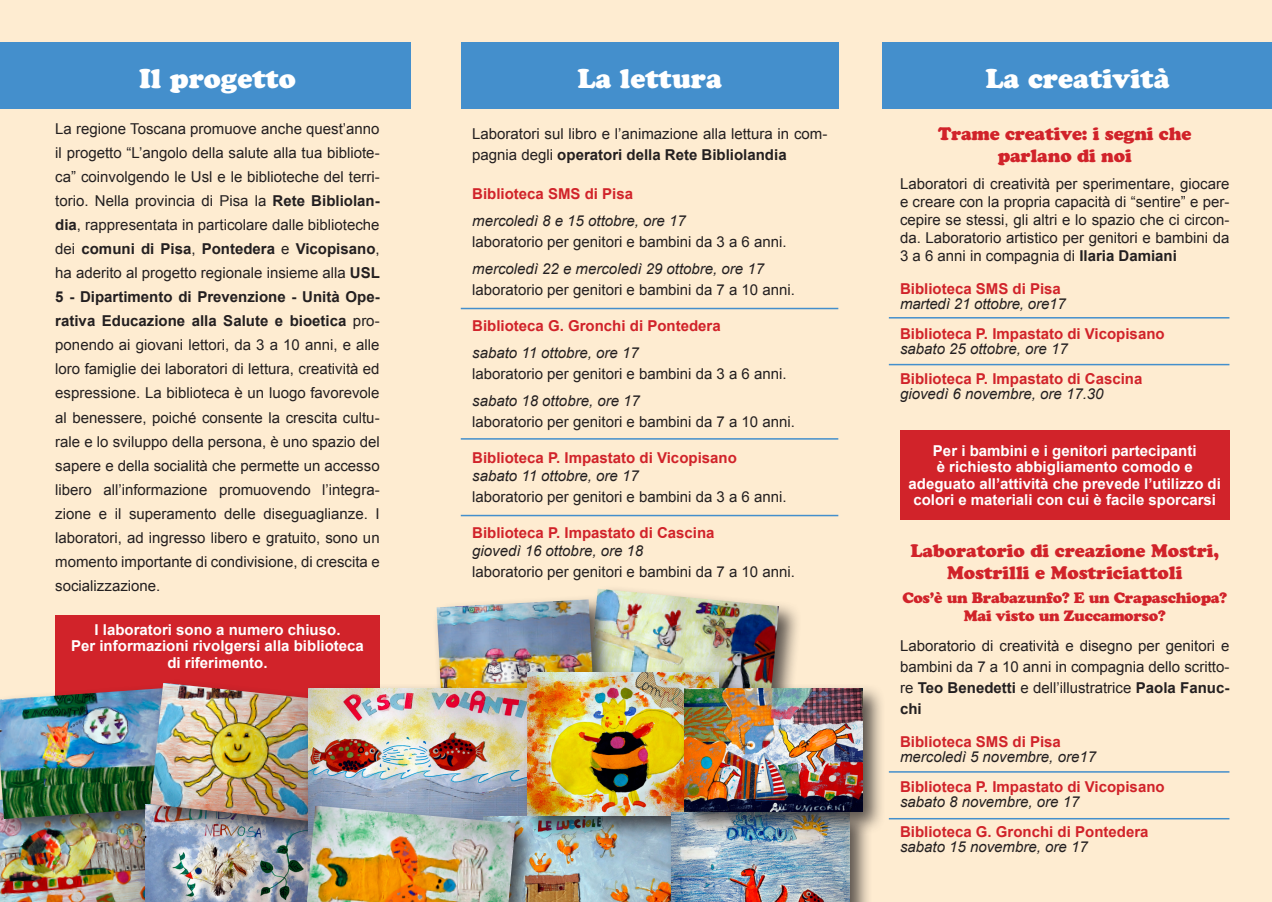
<style>
.page{position:relative;width:1272px;height:902px;background:#fff}
.page>*{position:absolute;margin:0;border:0;box-sizing:border-box;transform-origin:0 0}
.Corpo_del_testo_2{font:27px "Cooper Black Std";color:#fff}
.Corpo_del_testo_2-2{font:18px/21.6px "Cooper Black Std";letter-spacing:-.005em;color:#d1232a;text-align:center}
.Predefinito{font:15px/24px "Arial";color:#231f20;text-align:justify}
.Predefinito-2{font:italic 15px "Arial";color:#231f20}
.Predefinito-3{font:700 15px "Arial";color:#d1232a}
.Predefinito-4{font:700 15px/16.5px "Arial";color:#fff;text-align:center}
.Predefinito-5{font:15px "Cooper Black Std";letter-spacing:-.02em;color:#d1232a}
.s1{font-weight:700}
</style>
<div class="page">
<div style="left:0;top:0;width:1271px;height:901px;background:#feecd1"></div>
<div style="left:0;top:43px;width:410px;height:66px;background:#448fcc"></div>
<div style="left:461px;top:43px;width:377px;height:66px;background:#448fcc"></div>
<div style="left:882px;top:43px;width:389px;height:66px;background:#448fcc"></div>
<div style="left:900px;top:430px;width:329px;height:90px;background:#d1232a"></div>
<div style="left:55px;top:615px;width:324px;height:134px;background:#d1232a"></div>
<hr style="left:461px;top:308px;width:377px;height:1px;background:#448fcc">
<hr style="left:461px;top:438px;width:377px;height:1px;background:#448fcc">
<hr style="left:461px;top:514px;width:377px;height:2px;background:#448fcc">
<hr style="left:888px;top:317px;width:341px;height:1px;background:#448fcc">
<hr style="left:888px;top:364px;width:341px;height:1px;background:#448fcc">
<hr style="left:888px;top:771px;width:341px;height:1px;background:#448fcc">
<hr style="left:888px;top:817px;width:341px;height:2px;background:#448fcc">
<img style="left:0;top:841px;width:146px;height:60px">
<div style="left:0;top:683px;width:193px;height:158px;background:#231f20;opacity:.75"></div>
<img style="left:0;top:688px;width:146px;height:131px">
<img style="left:146px;top:844px;width:152px;height:57px">
<div style="left:146px;top:678px;width:206px;height:166px;background:#231f20;opacity:.75"></div>
<img style="left:150px;top:682px;width:153px;height:139px">
<div style="left:580px;top:584px;width:221px;height:183px;background:#231f20;opacity:.75"></div>
<img style="left:584px;top:588px;width:195px;height:94px">
<div style="left:432px;top:594px;width:185px;height:144px;background:#231f20;opacity:.75"></div>
<img style="left:436px;top:599px;width:158px;height:83px">
<div style="left:303px;top:682px;width:248px;height:175px;background:#231f20;opacity:.75"></div>
<img style="left:308px;top:688px;width:214px;height:113px">
<img style="left:538px;top:838px;width:128px;height:63px">
<div style="left:522px;top:667px;width:219px;height:171px;background:#231f20;opacity:.75"></div>
<img style="left:527px;top:672px;width:191px;height:143px">
<div style="left:666px;top:807px;width:206px;height:94px;background:#231f20;opacity:.75"></div>
<img style="left:671px;top:812px;width:178px;height:89px">
<div style="left:679px;top:682px;width:206px;height:152px;background:#231f20;opacity:.75"></div>
<img style="left:685px;top:688px;width:177px;height:123px">
<div style="left:298px;top:801px;width:240px;height:100px;background:#231f20;opacity:.75"></div>
<img style="left:307px;top:805px;width:208px;height:96px">
<p class="Corpo_del_testo_2" style="left:139px;top:62px;width:158px">Il progetto</p>
<p class="Corpo_del_testo_2" style="left:577px;top:62px;width:146px">La lettura</p>
<p class="Corpo_del_testo_2" style="left:985px;top:62px;width:186px">La creatività</p>
<p class="Predefinito" style="left:55px;top:117px;width:326px">La regione Toscana promuove anche quest’anno il progetto “L’angolo della salute alla tua bibliote&shy;ca” coinvolgendo le Usl e le biblioteche del terri&shy;torio. Nella provincia di Pisa la <span class="s1">Rete Bibliolan&shy;dia</span>, rappresentata in particolare dalle biblioteche dei <span class="s1">comuni di Pisa</span>, <span class="s1">Pontedera</span> e <span class="s1">Vicopisano</span>, ha aderito al progetto regionale insieme alla <span class="s1">USL 5 - Dipartimento di Prevenzione - Unità Ope&shy;rativa Educazione alla Salute e bioetica</span> pro&shy;ponendo ai giovani lettori, da 3 a 10 anni, e alle loro famiglie dei laboratori di lettura, creatività ed espressione. La biblioteca è un luogo favorevole al benessere, poiché consente la crescita cultu&shy;rale e lo sviluppo della persona, è uno spazio del sapere e della socialità che permette un accesso libero all’informazione promuovendo l’integra&shy;zione e il superamento delle diseguaglianze. I laboratori, ad ingresso libero e gratuito, sono un momento importante di condivisione, di crescita e socializzazione.</p>
<p class="Predefinito" style="left:472px;top:123px;width:357px;line-height:21px">Laboratori sul libro e l’animazione alla lettura in com&shy;pagnia degli <span class="s1">operatori della Rete Bibliolandia</span></p>
<p class="Predefinito-3" style="left:472px;top:183px;width:162px">Biblioteca SMS di Pisa</p>
<p class="Predefinito-2" style="left:472px;top:211px;width:215px">mercoledì 8 e 15 ottobre, ore 17</p>
<p class="Predefinito" style="left:472px;top:229px;width:316px">laboratorio per genitori e bambini da 3 a 6 anni.</p>
<p class="Predefinito-2" style="left:472px;top:259px;width:293px">mercoledì 22 e mercoledì 29 ottobre, ore 17</p>
<p class="Predefinito" style="left:472px;top:277px;width:324px">laboratorio per genitori e bambini da 7 a 10 anni.</p>
<p class="Predefinito-3" style="left:472px;top:315px;width:250px">Biblioteca G. Gronchi di Pontedera</p>
<p class="Predefinito-2" style="left:472px;top:343px;width:168px">sabato 11 ottobre, ore 17</p>
<p class="Predefinito" style="left:472px;top:361px;width:316px">laboratorio per genitori e bambini da 3 a 6 anni.</p>
<p class="Predefinito-2" style="left:472px;top:391px;width:169px">sabato 18 ottobre, ore 17</p>
<p class="Predefinito" style="left:472px;top:409px;width:324px">laboratorio per genitori e bambini da 7 a 10 anni.</p>
<p class="Predefinito-3" style="left:472px;top:447px;width:266px">Biblioteca P. Impastato di Vicopisano</p>
<p class="Predefinito-2" style="left:472px;top:466px;width:168px">sabato 11 ottobre, ore 17</p>
<p class="Predefinito" style="left:472px;top:484px;width:316px">laboratorio per genitori e bambini da 3 a 6 anni.</p>
<p class="Predefinito-3" style="left:472px;top:522px;width:244px">Biblioteca P. Impastato di Cascina</p>
<p class="Predefinito-2" style="left:472px;top:541px;width:172px">giovedì 16 ottobre, ore 18</p>
<p class="Predefinito" style="left:472px;top:559px;width:324px">laboratorio per genitori e bambini da 7 a 10 anni.</p>
<p class="Predefinito-4" style="left:94px;top:621px;width:247px">I laboratori sono a numero chiuso.</p>
<p class="Predefinito-4" style="left:71px;top:638px;width:294px">Per informazioni rivolgersi alla biblioteca</p>
<p class="Predefinito-4" style="left:167px;top:654px;width:102px">di riferimento.</p>
<p class="Corpo_del_testo_2-2" style="left:938px;top:123px;width:255px">Trame creative: i segni che parlano di noi</p>
<p class="Predefinito" style="left:900px;top:175px;width:331px;line-height:18px">Laboratori di creatività per sperimentare, giocare e creare con la propria capacità di “sentire” e per&shy;cepire se stessi, gli altri e lo spazio che ci circon&shy;da. Laboratorio artistico per genitori e bambini da 3 a 6 anni in compagnia di <span class="s1">Ilaria Damiani</span></p>
<p class="Predefinito-3" style="left:900px;top:279px;width:162px">Biblioteca SMS di Pisa</p>
<p class="Predefinito-2" style="left:900px;top:294px;width:167px">martedì 21 ottobre, ore17</p>
<p class="Predefinito-3" style="left:900px;top:324px;width:266px">Biblioteca P. Impastato di Vicopisano</p>
<p class="Predefinito-2" style="left:900px;top:339px;width:169px">sabato 25 ottobre, ore 17</p>
<p class="Predefinito-3" style="left:900px;top:369px;width:244px">Biblioteca P. Impastato di Cascina</p>
<p class="Predefinito-2" style="left:900px;top:384px;width:205px">giovedì 6 novembre, ore 17.30</p>
<p class="Predefinito-4" style="left:908px;top:442px;width:314px">Per i bambini e i genitori partecipanti<br>è richiesto abbigliamento comodo e adeguato all’attività che prevede l’utilizzo di colori e materiali con cui è facile sporcarsi</p>
<p class="Corpo_del_testo_2-2" style="left:910px;top:540px;width:310px">Laboratorio di creazione Mostri,<br>Mostrilli e Mostriciattoli</p>
<p class="Predefinito-5" style="left:902px;top:588px;width:326px">Cos’è un Brabazunfo? E un Crapaschiopa?</p>
<p class="Predefinito-5" style="left:963px;top:606px;width:203px">Mai visto un Zuccamorso?</p>
<p class="Predefinito" style="left:900px;top:635px;width:331px;line-height:21px">Laboratorio di creatività e disegno per genitori e bambini da 7 a 10 anni in compagnia dello scritto&shy;re <span class="s1">Teo Benedetti</span> e dell’illustratrice <span class="s1">Paola Fanuc&shy;chi</span></p>
<p class="Predefinito-3" style="left:900px;top:732px;width:162px">Biblioteca SMS di Pisa</p>
<p class="Predefinito-2" style="left:900px;top:747px;width:197px">mercoledì 5 novembre, ore17</p>
<p class="Predefinito-3" style="left:900px;top:777px;width:266px">Biblioteca P. Impastato di Vicopisano</p>
<p class="Predefinito-2" style="left:900px;top:792px;width:181px">sabato 8 novembre, ore 17</p>
<p class="Predefinito-3" style="left:900px;top:822px;width:250px">Biblioteca G. Gronchi di Pontedera</p>
<p class="Predefinito-2" style="left:900px;top:837px;width:189px">sabato 15 novembre, ore 17</p>
</div>
